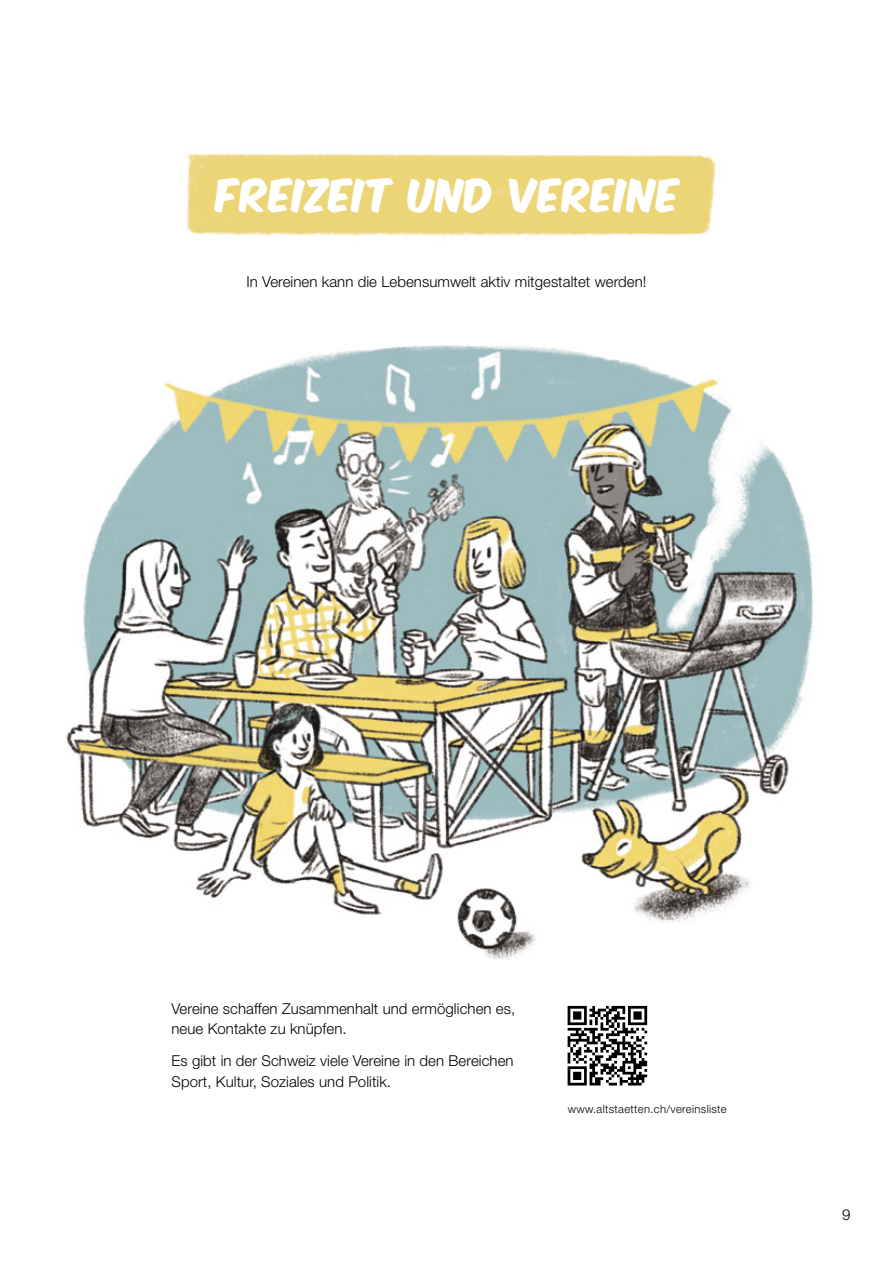
<style>
.page{position:relative;width:893px;height:1263px;background:#fff}
.page>*{position:absolute;margin:0;border:0;box-sizing:border-box;transform-origin:0 0}
.t1{font:39px "Komika Axis";letter-spacing:.03em;color:#fff}
.t2{font:300 15px/20.2px "Helvetica Neue LT Std";letter-spacing:.005em;color:#000}
.t3{font:300 11.25px "Helvetica Neue LT Std";letter-spacing:.03em;color:#000}
</style>
<div class="page">
<img style="left:66px;top:345px;width:748px;height:614px">
<img style="left:186px;top:153px;width:530px;height:84px">
<svg style="left:567px;top:1005px;width:81px;height:81px"></svg>
<svg style="left:568px;top:1006px;width:79px;height:79px"></svg>
<h1 class="t1" style="left:217px;top:176px;width:465px">FREIZEIT UND VEREINE</h1>
<p class="t2" style="left:246px;top:271px;width:402px">In Vereinen kann die Lebensumwelt aktiv mitgestaltet werden!</p>
<p class="t2" style="left:171px;top:998px;width:345px">Vereine schaffen Zusammenhalt und ermöglichen es, neue Kontakte zu knüpfen.</p>
<p class="t2" style="left:171px;top:1051px;width:344px">Es gibt in der Schweiz viele Vereine in den Bereichen<br>Sport, Kultur, Soziales und Politik.</p>
<p class="t3" style="left:568px;top:1102px;width:161px">www.altstaetten.ch/vereinsliste</p>
<p class="t2" style="left:842px;top:1204px;width:10px">9</p>
</div>
